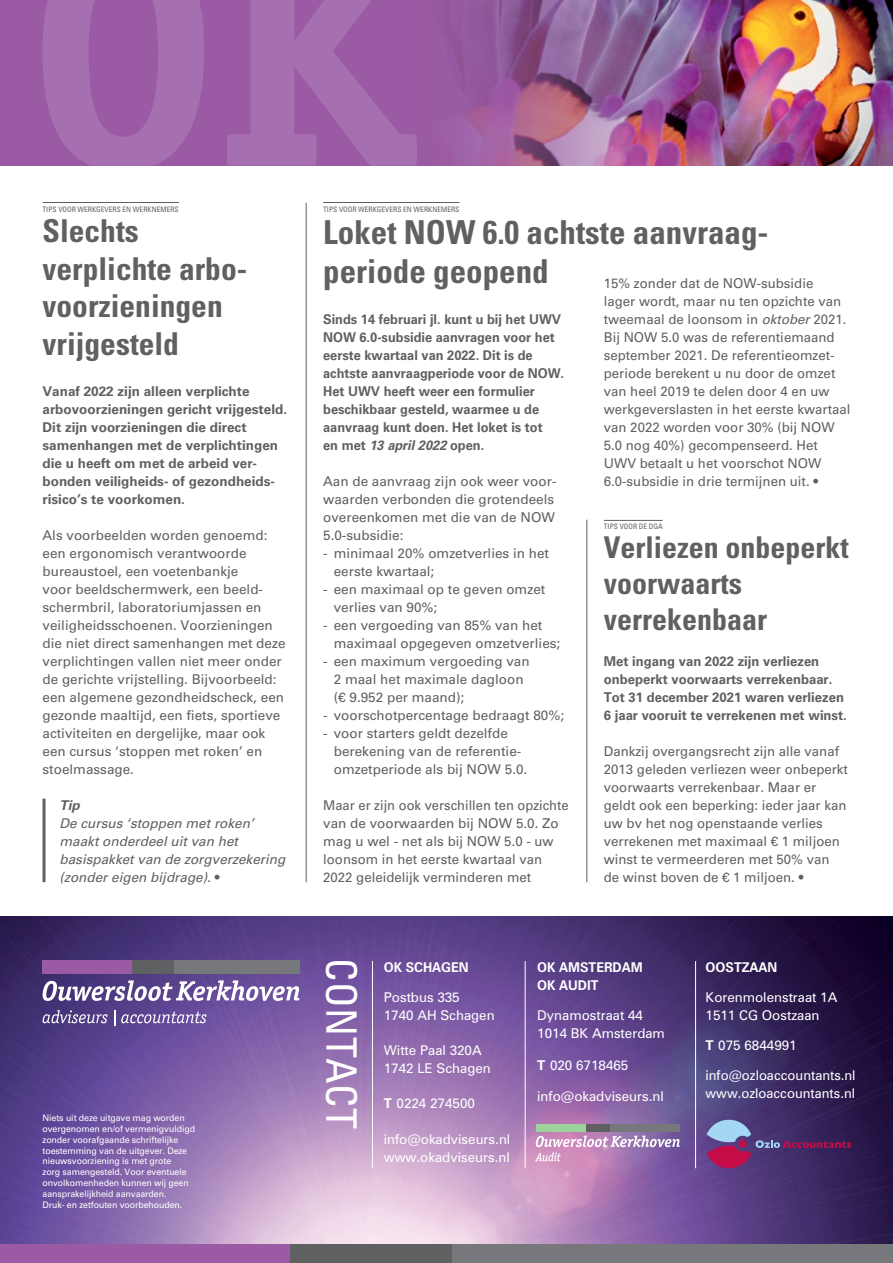
<style>
.page{position:relative;width:893px;height:1263px;background:#fff}
.page>*{position:absolute;margin:0;border:0;box-sizing:border-box;transform-origin:0 0}
.t1{font:condensed 42px "Univers LT Std";letter-spacing:.01em;color:#fff}
.t2{font:700 condensed 33px/39.6px "Univers LT Std";color:#5f6062}
.t3{font:700 condensed 31.5px/37.8px "Univers LT Std";color:#5f6062}
.t4{font:700 condensed 30px/36px "Univers LT Std";color:#5f6062}
.t5{font:13.5px/18px "Univers LT Std";color:#5f6062}
.t6{font:700 13.5px/18px "Univers LT Std";color:#5f6062}
.t7{font:13.5px/18px "Zurich BT";color:#fff}
.t8{font:700 13.5px/18px "Univers LT Std";color:#5f6062;scale:.95 1}
.t9{font:13.5px/18px "Univers LT Std";color:#5f6062;scale:.96 1}
.t10{font:italic 13.5px/18px "Univers LT Std";color:#5f6062}
.t11{font:700 13.5px/18px "Zurich BT";color:#fff;scale:.95 1}
.t12{font:italic 700 13.5px "Univers LT Std";color:#5f6062}
.t13{font:9px/10.8px "Univers LT Std";letter-spacing:-.01em;color:#fff}
.t14{font:condensed 7.5px "Univers LT Std";color:#5f6062}
.s1{font-style:normal}
.s2{font-style:italic}
.s3{font-weight:700}
</style>
<div class="page">
<div style="left:0;top:0;width:893px;height:166px;background:#9b5ba4"></div>
<img style="left:447px;top:0;width:446px;height:166px">
<svg style="left:43px;top:0;width:374px;height:166px;fill:#a670b0"></svg>
<img style="left:0;top:916px;width:893px;height:328px">
<div style="left:0;top:1244px;width:893px;height:19px;background:#77787b"></div>
<div style="left:289px;top:1244px;width:163px;height:19px;background:#5f6062"></div>
<div style="left:0;top:1244px;width:289px;height:19px;background:#9b5ba4"></div>
<div style="left:43px;top:960px;width:90px;height:14px;background:#9b5ba4"></div>
<div style="left:174px;top:960px;width:125px;height:14px;background:#77787b"></div>
<div style="left:133px;top:960px;width:41px;height:14px;background:#5f6062"></div>
<svg style="left:43px;top:980px;width:256px;height:21px"></svg>
<svg style="left:43px;top:1010px;width:65px;height:13px"></svg>
<svg style="left:114px;top:1011px;width:1px;height:15px"></svg>
<svg style="left:121px;top:1011px;width:86px;height:12px"></svg>
<hr style="left:372px;top:961px;width:1px;height:207px;background:#fff">
<hr style="left:525px;top:961px;width:1px;height:207px;background:#fff">
<hr style="left:695px;top:961px;width:1px;height:207px;background:#fff">
<svg style="left:707px;top:1117px;width:144px;height:54px;background:#5b3a73"></svg>
<div style="left:739px;top:1140px;width:8px;height:8px;background:#c60c46;border-radius:50%"></div>
<div style="left:536px;top:1124px;width:50px;height:8px;background:#9dd29c"></div>
<div style="left:610px;top:1124px;width:69px;height:8px;background:#77787b"></div>
<div style="left:586px;top:1124px;width:24px;height:8px;background:#5f6062"></div>
<svg style="left:535px;top:1136px;width:145px;height:25px;background:#bb93c1"></svg>
<hr style="left:43px;top:202px;width:136px;height:1px;background:#5f6062">
<hr style="left:323px;top:202px;width:136px;height:1px;background:#5f6062">
<hr style="left:604px;top:520px;width:59px;height:1px;background:#5f6062">
<hr style="left:306px;top:203px;width:1px;height:679px;background:#5f6062">
<hr style="left:586px;top:520px;width:1px;height:362px;background:#5f6062">
<hr style="left:43px;top:799px;width:3px;height:83px;background:#5f6062">
<p class="t14" style="left:43px;top:204px;width:138px">TIPS VOOR WERKGEVERS EN WERKNEMERS</p>
<h3 class="t3" style="left:43px;top:212px;width:206px">Slechts verplichte arbo&shy;voorzieningen vrijgesteld</h3>
<p class="t6" style="left:43px;top:382px;width:246px">Vanaf 2022 zijn alleen verplichte arbovoorzieningen gericht vrijgesteld.<br>Dit zijn voorzieningen die direct samenhangen met de verplichtingen die u heeft om met de arbeid ver&shy;bonden veiligheids- of gezondheids&shy;risico’s te voorkomen.</p>
<p class="t5" style="left:43px;top:526px;width:245px">Als voorbeelden worden genoemd: een ergonomisch verantwoorde bureaustoel, een voetenbankje<br>voor beeldschermwerk, een beeld&shy;schermbril, laboratoriumjassen en veiligheidsschoenen. Voorzieningen die niet direct samenhangen met deze verplichtingen vallen niet meer onder de gerichte vrijstelling. Bijvoorbeeld: een algemene gezondheidscheck, een gezonde maaltijd, een fiets, sportieve activiteiten en dergelijke, maar ook een cursus ‘stoppen met roken’ en stoelmassage.</p>
<p class="t12" style="left:60px;top:797px;width:22px">Tip</p>
<p class="t10" style="left:60px;top:814px;width:227px">De cursus ‘stoppen met roken’ maakt onderdeel uit van het basispakket van de zorgverzekering (zonder eigen bijdrage). <span class="s1">•</span></p>
<p class="t13" style="left:43px;top:1112px;width:154px">Niets uit deze uitgave mag worden overgenomen en/of vermenigvuldigd zonder voorafgaande schriftelijke toestemming van de uitgever. Deze nieuwsvoorziening is met grote<br>zorg samengesteld. Voor eventuele onvolkomenheden kunnen wij geen aansprakelijkheid aanvaarden.<br>Druk- en zetfouten voorbehouden.</p>
<p class="t14" style="left:323px;top:204px;width:138px">TIPS VOOR WERKGEVERS EN WERKNEMERS</p>
<h2 class="t2" style="left:323px;top:212px;width:447px">Loket NOW 6.0 achtste aanvraag&shy;periode geopend</h2>
<p class="t5" style="left:604px;top:274px;width:248px">15% zonder dat de NOW-subsidie<br>lager wordt, maar nu ten opzichte van tweemaal de loonsom in <span class="s2">oktober</span> 2021.<br>Bij NOW 5.0 was de referentiemaand september 2021. De referentieomzet&shy;periode berekent u nu door de omzet van heel 2019 te delen door 4 en uw werkgeverslasten in het eerste kwartaal van 2022 worden voor 30% (bij NOW 5.0 nog 40%) gecompenseerd. Het UWV betaalt u het voorschot NOW 6.0-subsidie in drie termijnen uit. •</p>
<p class="t8" style="left:323px;top:310px;width:255px">Sinds 14 februari jl. kunt u bij het UWV NOW 6.0-subsidie aanvragen voor het eerste kwartaal van 2022. Dit is de achtste aanvraagperiode voor de NOW.<br>Het UWV heeft weer een formulier beschikbaar gesteld, waarmee u de aanvraag kunt doen. Het loket is tot<br>en met <span class="s2">13 april 2022</span> open.</p>
<p class="t5" style="left:323px;top:472px;width:235px">Aan de aanvraag zijn ook weer voor&shy;waarden verbonden die grotendeels overeenkomen met die van de NOW<br>5.0-subsidie:</p>
<p class="t5" style="left:334px;top:544px;width:217px;text-indent:-11px">- minimaal 20% omzetverlies in het eerste kwartaal;</p>
<p class="t5" style="left:334px;top:580px;width:213px;text-indent:-11px">- een maximaal op te geven omzet verlies van 90%;</p>
<p class="t5" style="left:334px;top:616px;width:228px;text-indent:-11px">- een vergoeding van 85% van het maximaal opgegeven omzetverlies;</p>
<p class="t5" style="left:334px;top:652px;width:197px;text-indent:-11px">- een maximum vergoeding van<br>2 maal het maximale dagloon (€ 9.952 per maand);</p>
<p class="t5" style="left:323px;top:706px;width:242px">- voorschotpercentage bedraagt 80%;</p>
<p class="t5" style="left:334px;top:724px;width:195px;text-indent:-11px">- voor starters geldt dezelfde berekening van de referentie&shy;omzetperiode als bij NOW 5.0.</p>
<p class="t9" style="left:323px;top:796px;width:257px">Maar er zijn ook verschillen ten opzichte van de voorwaarden bij NOW 5.0. Zo mag u wel - net als bij NOW 5.0 - uw loonsom in het eerste kwartaal van 2022 geleidelijk verminderen met</p>
<p class="t14" style="left:604px;top:522px;width:60px">TIPS VOOR DE DGA</p>
<h3 class="t4" style="left:604px;top:529px;width:247px">Verliezen onbeperkt voorwaarts verrekenbaar</h3>
<p class="t6" style="left:604px;top:652px;width:245px">Met ingang van 2022 zijn verliezen onbeperkt voorwaarts verrekenbaar.<br>Tot 31 december 2021 waren verliezen 6 jaar vooruit te verrekenen met winst.</p>
<p class="t5" style="left:604px;top:742px;width:246px">Dankzij overgangsrecht zijn alle vanaf 2013 geleden verliezen weer onbeperkt voorwaarts verrekenbaar. Maar er geldt ook een beperking: ieder jaar kan uw bv het nog openstaande verlies verrekenen met maximaal € 1 miljoen winst te vermeerderen met 50% van de winst boven de € 1 miljoen. •</p>
<h1 class="t1" style="left:368px;top:958px;width:172px;rotate:90deg">CONTACT</h1>
<p class="t11" style="left:384px;top:958px;width:91px">OK SCHAGEN</p>
<p class="t7" style="left:384px;top:988px;width:112px">Postbus 335<br>1740 AH Schagen</p>
<p class="t7" style="left:384px;top:1041px;width:109px">Witte Paal 320A<br>1742 LE Schagen</p>
<p class="t7" style="left:384px;top:1094px;width:93px"><span class="s3">T</span> 0224 274500</p>
<p class="t7" style="left:384px;top:1130px;width:128px">info@okadviseurs.nl www.okadviseurs.nl</p>
<p class="t11" style="left:537px;top:958px;width:112px">OK AMSTERDAM<br>OK AUDIT</p>
<p class="t7" style="left:537px;top:1006px;width:129px">Dynamostraat 44<br>1014 BK Amsterdam</p>
<p class="t7" style="left:537px;top:1056px;width:93px"><span class="s3">T</span> 020 6718465</p>
<p class="t7" style="left:537px;top:1087px;width:128px">info@okadviseurs.nl</p>
<p class="t11" style="left:706px;top:958px;width:77px">OOSTZAAN</p>
<p class="t7" style="left:706px;top:988px;width:133px">Korenmolenstraat 1A<br>1511 CG Oostzaan</p>
<p class="t7" style="left:706px;top:1036px;width:93px"><span class="s3">T</span> 075 6844991</p>
<p class="t7" style="left:706px;top:1066px;width:152px">info@ozloaccountants.nl www.ozloaccountants.nl</p>
</div>
